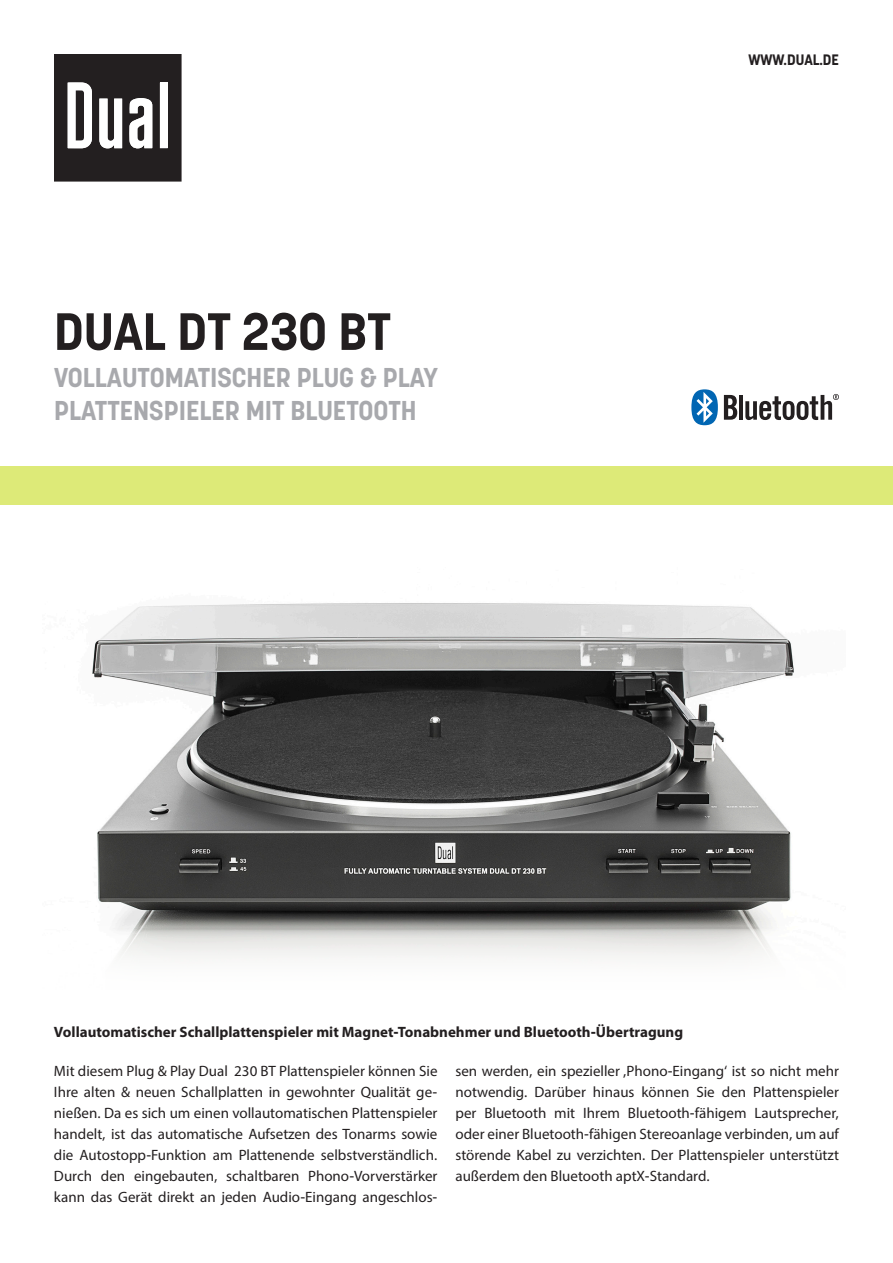
<style>
.page{position:relative;width:893px;height:1263px;background:#fff}
.page>*{position:absolute;margin:0;border:0;box-sizing:border-box;transform-origin:0 0}
.t1{font:700 51.9px "Korolev";color:#231f20}
.t2{font:700 27px/32.4px "Korolev";color:#a8a9ad}
.t3{font:15px/21px "Myriad Hebrew";color:#231f20;text-align:justify}
.t4{font:700 15px "Myriad Hebrew";color:#231f20}
.t5{font:700 15px "Korolev";color:#231f20}
</style>
<div class="page">
<div style="left:0;top:466px;width:893px;height:39px;background:#ddea78"></div>
<svg style="left:54px;top:54px;width:128px;height:128px"></svg>
<img style="left:92px;top:603px;width:702px;height:358px">
<svg style="left:724px;top:395px;width:13px;height:25px"></svg>
<hr style="left:739px;top:395px;width:4px;height:25px;background:#231f20">
<svg style="left:691px;top:389px;width:27px;height:36px"></svg>
<svg style="left:745px;top:394px;width:94px;height:26px"></svg>
<h1 class="t1" style="left:54px;top:302px;width:338px">DUAL DT 230 BT</h1>
<h2 class="t2" style="left:54px;top:362px;width:386px">VOLLAUTOMATISCHER PLUG &amp; PLAY<br>PLATTENSPIELER MIT BLUETOOTH</h2>
<p class="t5" style="left:748px;top:51px;width:92px">WWW.DUAL.DE</p>
<p class="t4" style="left:54px;top:1024px;width:631px">Vollautomatischer Schallplattenspieler mit Magnet-Tonabnehmer und Bluetooth-Übertragung</p>
<p class="t3" style="left:54px;top:1061px;width:385px">Mit diesem Plug &amp; Play Dual 230 BT Plattenspieler können Sie Ihre alten &amp; neuen Schallplatten in gewohnter Qualität ge&shy;nießen. Da es sich um einen vollautomatischen Plattenspieler handelt, ist das automatische Aufsetzen des Tonarms sowie die Autostopp-Funktion am Plattenende selbstverständlich.<br>Durch den eingebauten, schaltbaren Phono-Vorverstärker kann das Gerät direkt an jeden Audio-Eingang angeschlos-</p>
<p class="t3" style="left:455px;top:1061px;width:385px">sen werden, ein spezieller ‚Phono-Eingang‘ ist so nicht mehr notwendig. Darüber hinaus können Sie den Plattenspieler per Bluetooth mit Ihrem Bluetooth-fähigem Lautsprecher, oder einer Bluetooth-fähigen Stereoanlage verbinden, um auf störende Kabel zu verzichten. Der Plattenspieler unterstützt außerdem den Bluetooth aptX-Standard.</p>
</div>
